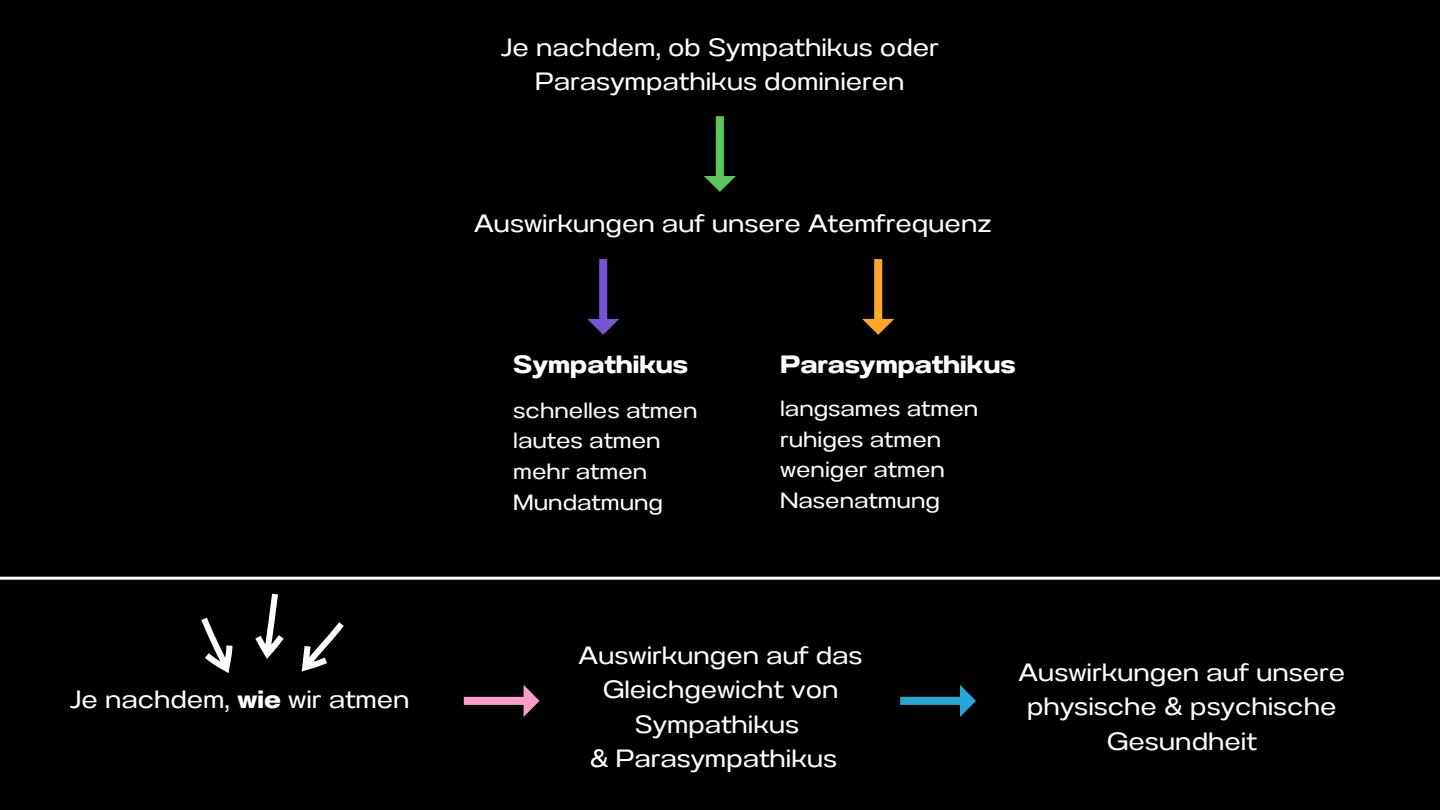
<style>
.page{position:relative;width:1440px;height:810px;background:#000}
.page>*{position:absolute;margin:0;border:0;box-sizing:border-box;transform-origin:0 0}
.t1{font:25px/34.5px "Anantason Wd 150";color:#fff;text-align:center}
.t2{font:25px "Anantason Bold Wd 150";color:#fff}
.t3{font:22px "Anantason Wd 150";color:#fff}
.s1{font-family:"Anantason Bold Wd 150"}
</style>
<div class="page">
<hr style="left:0;top:577px;width:1440px;height:3px;background:#fff">
<svg style="left:201px;top:618px;width:31px;height:55px"></svg>
<svg style="left:255px;top:594px;width:29px;height:65px"></svg>
<svg style="left:302px;top:622px;width:42px;height:50px"></svg>
<svg style="left:464px;top:685px;width:76px;height:32px"></svg>
<svg style="left:900px;top:685px;width:76px;height:32px"></svg>
<svg style="left:862px;top:259px;width:32px;height:76px"></svg>
<svg style="left:587px;top:259px;width:32px;height:76px"></svg>
<svg style="left:704px;top:116px;width:32px;height:76px"></svg>
<p class="t1" style="left:70px;top:682px;width:341px">Je nachdem, <span class="s1">wie</span> wir atmen</p>
<p class="t1" style="left:501px;top:30px;width:439px">Je nachdem, ob Sympathikus oder<br>Parasympathikus dominieren</p>
<p class="t1" style="left:474px;top:206px;width:519px">Auswirkungen auf unsere Atemfrequenz</p>
<p class="t2" style="left:513px;top:350px;width:176px">Sympathikus</p>
<p class="t2" style="left:780px;top:349px;width:237px">Parasympathikus</p>
<p class="t3" style="left:513px;top:397px;width:186px">schnelles atmen</p>
<p class="t3" style="left:513px;top:428px;width:149px">lautes atmen</p>
<p class="t3" style="left:513px;top:459px;width:135px">mehr atmen</p>
<p class="t3" style="left:513px;top:490px;width:151px">Mundatmung</p>
<p class="t3" style="left:780px;top:395px;width:200px">langsames atmen</p>
<p class="t3" style="left:780px;top:426px;width:163px">ruhiges atmen</p>
<p class="t3" style="left:780px;top:457px;width:166px">weniger atmen</p>
<p class="t3" style="left:780px;top:488px;width:161px">Nasenatmung</p>
<p class="t1" style="left:579px;top:638px;width:285px">Auswirkungen auf das<br>Gleichgewicht von<br>Sympathikus</p>
<p class="t1" style="left:590px;top:741px;width:249px">&amp; Parasympathikus</p>
<p class="t1" style="left:1018px;top:655px;width:328px">Auswirkungen auf unsere physische &amp; psychische<br>Gesundheit</p>
</div>
